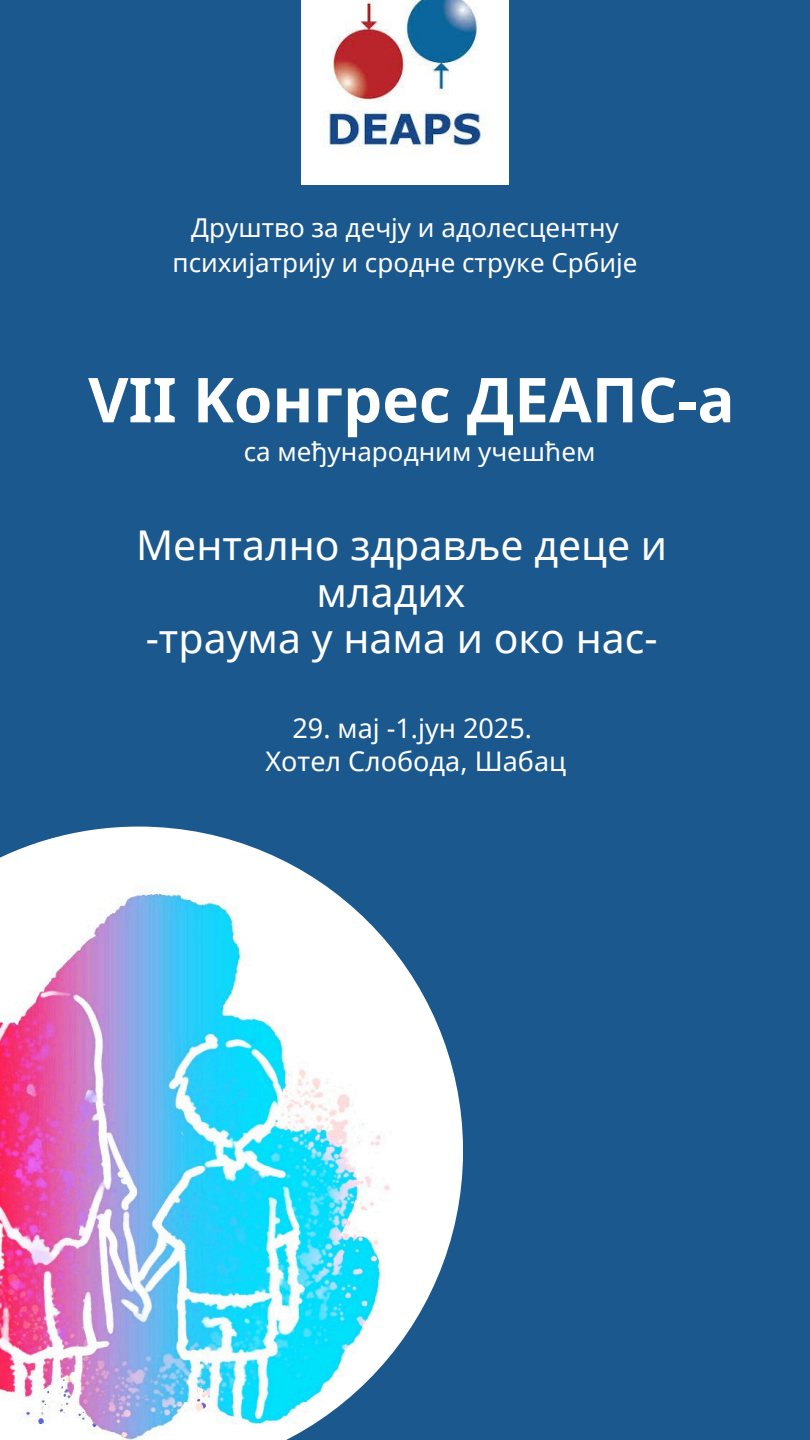
<style>
.page{position:relative;width:810px;height:1440px;background:#1b588e}
.page>*{position:absolute;margin:0;border:0;box-sizing:border-box;transform-origin:0 0}
.t1{font:700 62px "Noto Sans";color:#fff}
.t2{font:41px/46.5px "Noto Sans";color:#fff;text-align:center}
.t3{font:27px "Noto Sans";color:#fff}
.t4{font:26px/35.2px "Noto Sans";color:#fff;text-align:center}
</style>
<div class="page">
<img style="left:0;top:827px;width:463px;height:613px">
<img style="left:301px;top:0;width:208px;height:185px">
<p class="t4" style="left:173px;top:209px;width:466px">Друштво за дечју и адолесцентну психијатрију и сродне струке Србије</p>
<p class="t1" style="left:88px;top:356px;width:648px">VII Kонгрес ДЕАПС-a</p>
<p class="t4" style="left:244px;top:433px;width:353px">са међународним учешћем</p>
<p class="t2" style="left:136px;top:521px;width:533px">Ментално здравље деце и младих<br>-траума у нама и око нас-</p>
<h2 class="t3" style="left:292px;top:709px;width:241px">29. мај -1.јун 2025.</h2>
<p class="t3" style="left:265px;top:742px;width:302px">Хотел Слобода, Шабац</p>
</div>
